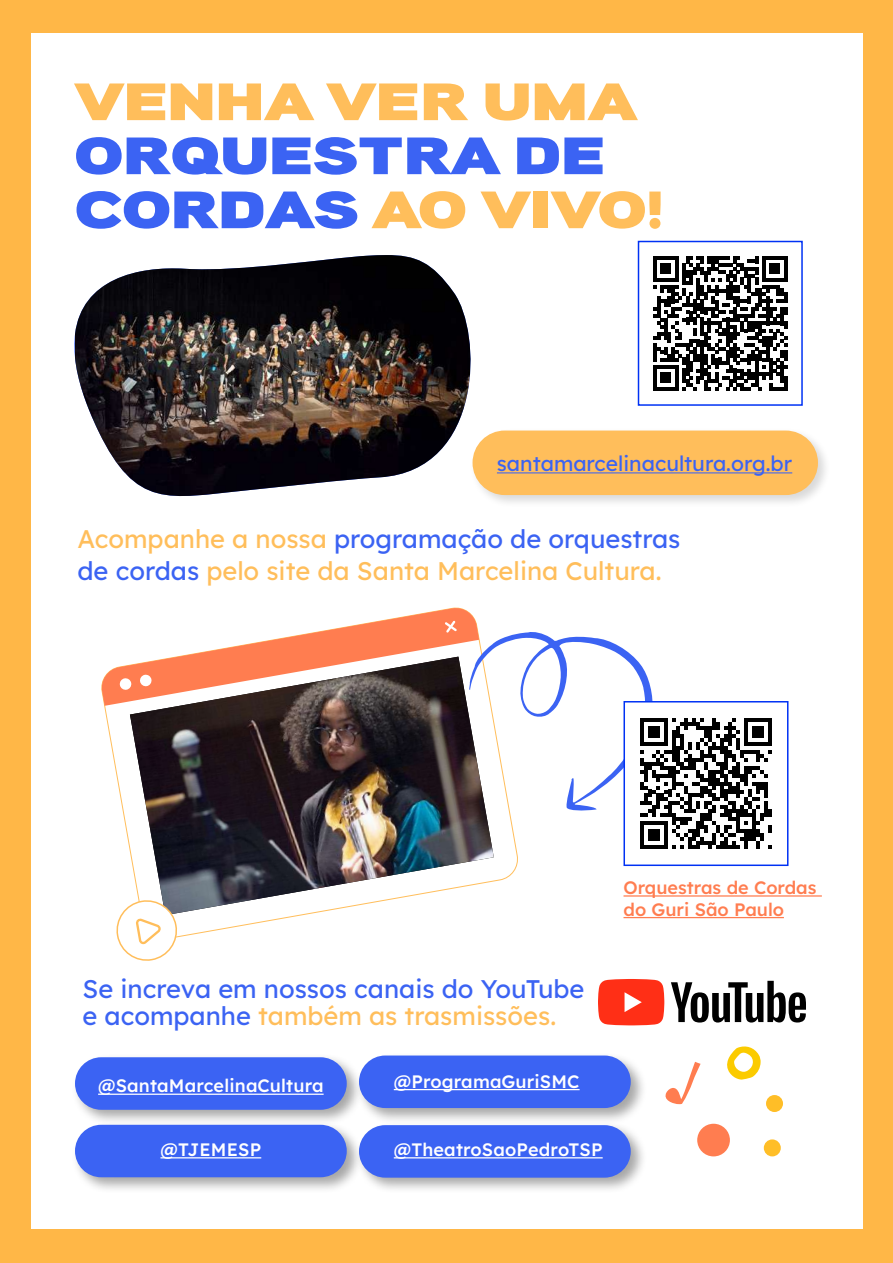
<style>
.page{position:relative;width:893px;height:1263px;background:#ffb747}
.page>*{position:absolute;margin:0;border:0;box-sizing:border-box;transform-origin:0 0}
.t1{font:52.5px/54px "Aaux Pro Poster";letter-spacing:-.005em;color:#3b63f3}
.t2{font:52.5px "Aaux Pro Poster";letter-spacing:-.005em;color:#ffbe5b}
.t3{font:25.5px/32.4px "Lexend";color:#ffbe5b}
.t4{font:25.5px/27px "Lexend";color:#3b63f3}
.t5{font:21px "Lexend";color:#3b63f3}
.t6{font:18px "Lexend";letter-spacing:.01em;color:#fff}
.t7{font:18px/21.6px "Lexend";color:#ff7d50}
.s1{color:#ffbe5b}
.s2{color:#3b63f3}
</style>
<div class="page">
<div style="left:31px;top:34px;width:831px;height:1195px;background:#fff"></div>
<svg style="left:653px;top:256px;width:134px;height:134px"></svg>
<hr style="left:784px;top:376px;width:3px;height:14px;background:#000">
<div style="left:638px;top:241px;width:165px;height:165px;border:2px solid #0032f4"></div>
<img style="left:130px;top:849px;width:364px;height:66px">
<hr style="left:623px;top:895px;width:199px;height:2px;background:#ff7d50">
<hr style="left:623px;top:917px;width:161px;height:1px;background:#ff7d50">
<svg style="left:101px;top:607px;width:671px;height:242px"></svg>
<div style="left:623px;top:701px;width:165px;height:165px;border:2px solid #0032f4"></div>
<svg style="left:116px;top:897px;width:63px;height:64px"></svg>
<img style="left:75px;top:255px;width:396px;height:242px">
<div style="left:72px;top:1053px;width:291px;height:73px;background:#000;opacity:.35"></div>
<div style="left:75px;top:1057px;width:272px;height:53px;background:#3b63f3;border-radius:26px"></div>
<div style="left:356px;top:1051px;width:291px;height:73px;background:#000;opacity:.35"></div>
<div style="left:359px;top:1055px;width:272px;height:53px;background:#3b63f3;border-radius:26px"></div>
<div style="left:72px;top:1121px;width:291px;height:72px;background:#000;opacity:.35"></div>
<div style="left:75px;top:1125px;width:272px;height:52px;background:#3b63f3;border-radius:26px"></div>
<div style="left:356px;top:1121px;width:291px;height:73px;background:#000;opacity:.35"></div>
<div style="left:359px;top:1125px;width:272px;height:52px;background:#3b63f3;border-radius:26px"></div>
<hr style="left:394px;top:1157px;width:209px;height:1px;background:#fff">
<hr style="left:160px;top:1157px;width:101px;height:1px;background:#fff">
<hr style="left:394px;top:1089px;width:186px;height:1px;background:#fff">
<hr style="left:98px;top:1093px;width:226px;height:2px;background:#fff">
<svg style="left:598px;top:979px;width:66px;height:46px;background:#ff452e"></svg>
<svg style="left:671px;top:981px;width:135px;height:41px"></svg>
<div style="left:766px;top:1095px;width:17px;height:17px;background:#ffbe27;border-radius:50%"></div>
<div style="left:764px;top:1139px;width:17px;height:17px;background:#ffbe27;border-radius:50%"></div>
<div style="left:697px;top:1124px;width:33px;height:32px;background:#ff7d50;border-radius:50%"></div>
<svg style="left:665px;top:1062px;width:36px;height:42px"></svg>
<svg style="left:727px;top:1046px;width:34px;height:34px"></svg>
<div style="left:470px;top:427px;width:361px;height:82px;background:#000;opacity:.15"></div>
<div style="left:472px;top:430px;width:346px;height:65px;background:#ffbe5b;border-radius:32px"></div>
<hr style="left:497px;top:472px;width:295px;height:1px;background:#3b63f3">
<h1 class="t2" style="left:75px;top:68px;width:564px">VENHA VER UMA</h1>
<h1 class="t1" style="left:75px;top:127px;width:591px">ORQUESTRA DE<br>CORDAS <span class="s1">AO VIVO!</span></h1>
<p class="t5" style="left:497px;top:448px;width:297px">santamarcelinacultura.org.br</p>
<p class="t3" style="left:77px;top:521px;width:604px">Acompanhe a nossa <span class="s2">programação de orquestras de cordas</span> pelo site da Santa Marcelina Cultura.</p>
<p class="t7" style="left:623px;top:876px;width:195px">Orquestras de Cordas do Guri São Paulo</p>
<p class="t4" style="left:82px;top:974px;width:503px">Se increva em nossos canais do YouTube e acompanhe <span class="s1">também as trasmissões.</span></p>
<p class="t6" style="left:98px;top:1073px;width:227px">@SantaMarcelinaCultura</p>
<p class="t6" style="left:394px;top:1068px;width:187px">@ProgramaGuriSMC</p>
<p class="t6" style="left:160px;top:1136px;width:102px">@TJEMESP</p>
<p class="t6" style="left:394px;top:1136px;width:210px">@TheatroSaoPedroTSP</p>
</div>
